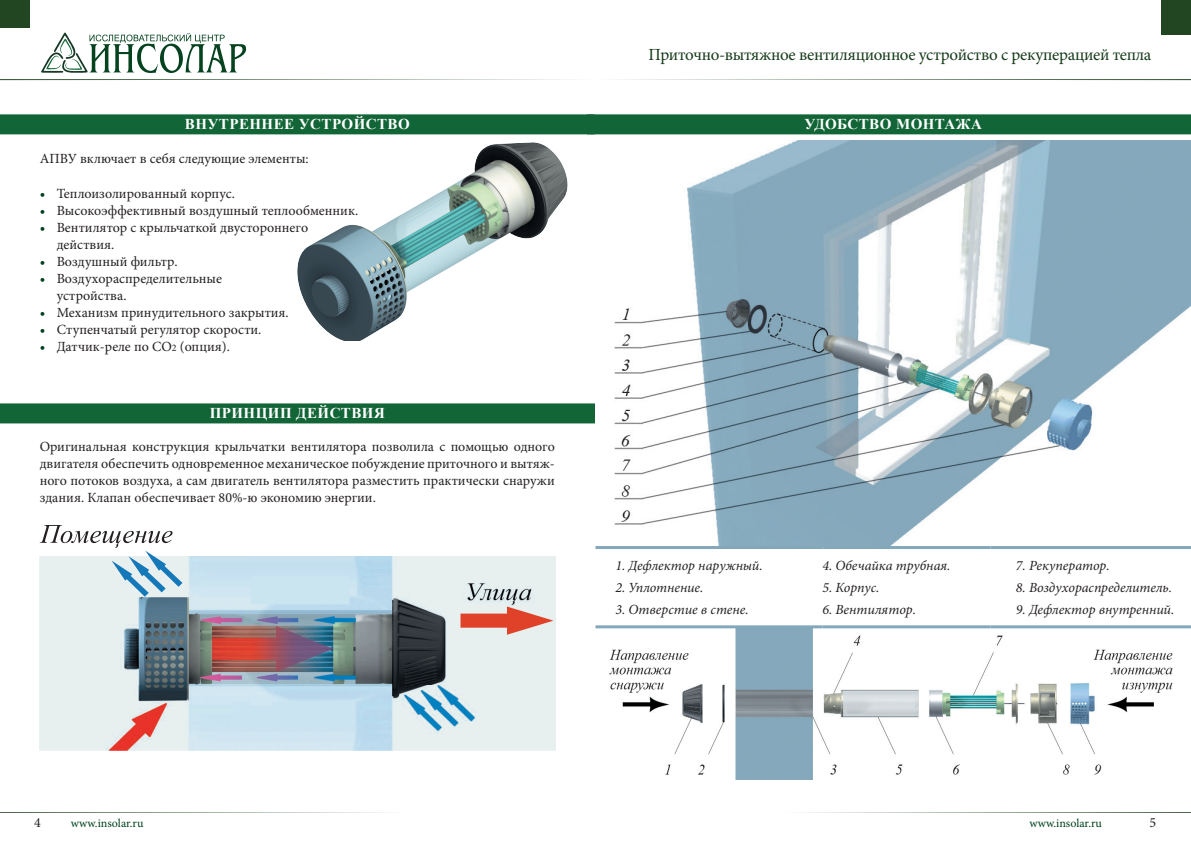
<style>
.page{position:relative;width:1191px;height:842px;background:#fff}
.page>*{position:absolute;margin:0;border:0;box-sizing:border-box;transform-origin:0 0}
.t1{font:17px "Minion Pro";letter-spacing:-.02em;color:#163a1a}
.t2{font:700 15px "Times New Roman";letter-spacing:.03em;color:#fff}
.t3{font:14px/17px "Minion Pro";color:#231f20}
.t4{font:italic 14px "Minion Pro";color:#231f20}
.t5{font:12px "Minion Pro";letter-spacing:.005em;color:#00411d}
.s1{font-weight:700;color:#00411d}
.s2{font-size:10px}
</style>
<div class="page">
<svg style="left:805px;top:812px;width:386px;height:1px"></svg>
<svg style="left:0;top:812px;width:385px;height:1px"></svg>
<div style="left:0;top:0;width:30px;height:28px;background:#224622"></div>
<div style="left:1161px;top:0;width:30px;height:35px;background:#224622"></div>
<svg style="left:0;top:32px;width:1191px;height:48px"></svg>
<div style="left:0;top:114px;width:594px;height:20px;background:#126536"></div>
<div style="left:0;top:403px;width:596px;height:20px;background:#126536"></div>
<div style="left:587px;top:114px;width:604px;height:20px;background:#126536"></div>
<img style="left:293px;top:134px;width:277px;height:207px">
<img style="left:595px;top:141px;width:596px;height:405px">
<img style="left:595px;top:628px;width:596px;height:152px">
<hr style="left:595px;top:546px;width:227px;height:3px;background:#84a8bb">
<hr style="left:822px;top:546px;width:168px;height:3px;background:#84a8bb">
<hr style="left:990px;top:546px;width:201px;height:3px;background:#84a8bb">
<hr style="left:595px;top:625px;width:227px;height:3px;background:#84a8bb">
<hr style="left:822px;top:625px;width:168px;height:3px;background:#84a8bb">
<hr style="left:990px;top:625px;width:201px;height:3px;background:#84a8bb">
<img style="left:40px;top:556px;width:516px;height:194px">
<svg style="left:460px;top:606px;width:93px;height:29px;background:#e39b8e"></svg>
<svg style="left:40px;top:525px;width:142px;height:72px"></svg>
<p class="t2" style="left:185px;top:114px;width:226px">ВНУТРЕННЕЕ УСТРОЙСТВО</p>
<p class="t3" style="left:40px;top:150px;width:271px">АПВУ включает в себя следующие элементы:</p>
<p class="t3" style="left:40px;top:185px;width:197px"><span class="s1">•</span> Теплоизолированный корпус.</p>
<p class="t3" style="left:40px;top:202px;width:320px"><span class="s1">•</span> Высокоэффективный воздушный теплообменник.</p>
<p class="t3" style="left:57px;top:219px;width:253px;text-indent:-17px"><span class="s1">•</span> Вентилятор с крыльчаткой двустороннего действия.</p>
<p class="t3" style="left:40px;top:253px;width:139px"><span class="s1">•</span> Воздушный фильтр.</p>
<p class="t3" style="left:57px;top:270px;width:167px;text-indent:-17px"><span class="s1">•</span> Воздухораспределительные устройства.</p>
<p class="t3" style="left:40px;top:304px;width:251px"><span class="s1">•</span> Механизм принудительного закрытия.</p>
<p class="t3" style="left:40px;top:321px;width:223px"><span class="s1">•</span> Cтупенчатый регулятор скорости.</p>
<p class="t3" style="left:40px;top:338px;width:192px"><span class="s1">•</span> Датчик-реле по СO<span class="s2">2</span> (опция).</p>
<p class="t2" style="left:210px;top:403px;width:177px">ПРИНЦИП ДЕЙСТВИЯ</p>
<p class="t3" style="left:40px;top:439px;width:517px;text-align:justify">Оригинальная конструкция крыльчатки вентилятора позволила с помощью одного двигателя обеспечить одновременное механическое побуждение приточного и вытяж&shy;ного потоков воздуха, а сам двигатель вентилятора разместить практически снаружи здания. Клапан обеспечивает 80%-ю экономию энергии.</p>
<p class="t1" style="left:648px;top:43px;width:504px">Приточно-вытяжное вентиляционное устройство с рекуперацией тепла</p>
<p class="t2" style="left:804px;top:114px;width:179px">УДОБСТВО МОНТАЖА</p>
<p class="t4" style="left:615px;top:556px;width:149px">1. Дефлектор наружный.</p>
<p class="t4" style="left:615px;top:578px;width:90px">2. Уплотнение.</p>
<p class="t4" style="left:615px;top:600px;width:135px">3. Отверстие в стене.</p>
<p class="t4" style="left:822px;top:556px;width:130px">4. Обечайка трубная.</p>
<p class="t4" style="left:822px;top:578px;width:59px">5. Корпус.</p>
<p class="t4" style="left:822px;top:600px;width:95px">6. Вентилятор.</p>
<p class="t4" style="left:1015px;top:556px;width:95px">7. Рекуператор.</p>
<p class="t4" style="left:1015px;top:578px;width:158px">8. Воздухораспределитель.</p>
<p class="t4" style="left:1015px;top:600px;width:160px">9. Дефлектор внутренний.</p>
<p class="t3" style="left:34px;top:814px;width:8px">4</p>
<p class="t3" style="left:1149px;top:814px;width:8px">5</p>
<p class="t5" style="left:71px;top:815px;width:74px">www.insolar.ru</p>
<p class="t5" style="left:1029px;top:815px;width:74px">www.insolar.ru</p>
</div>
